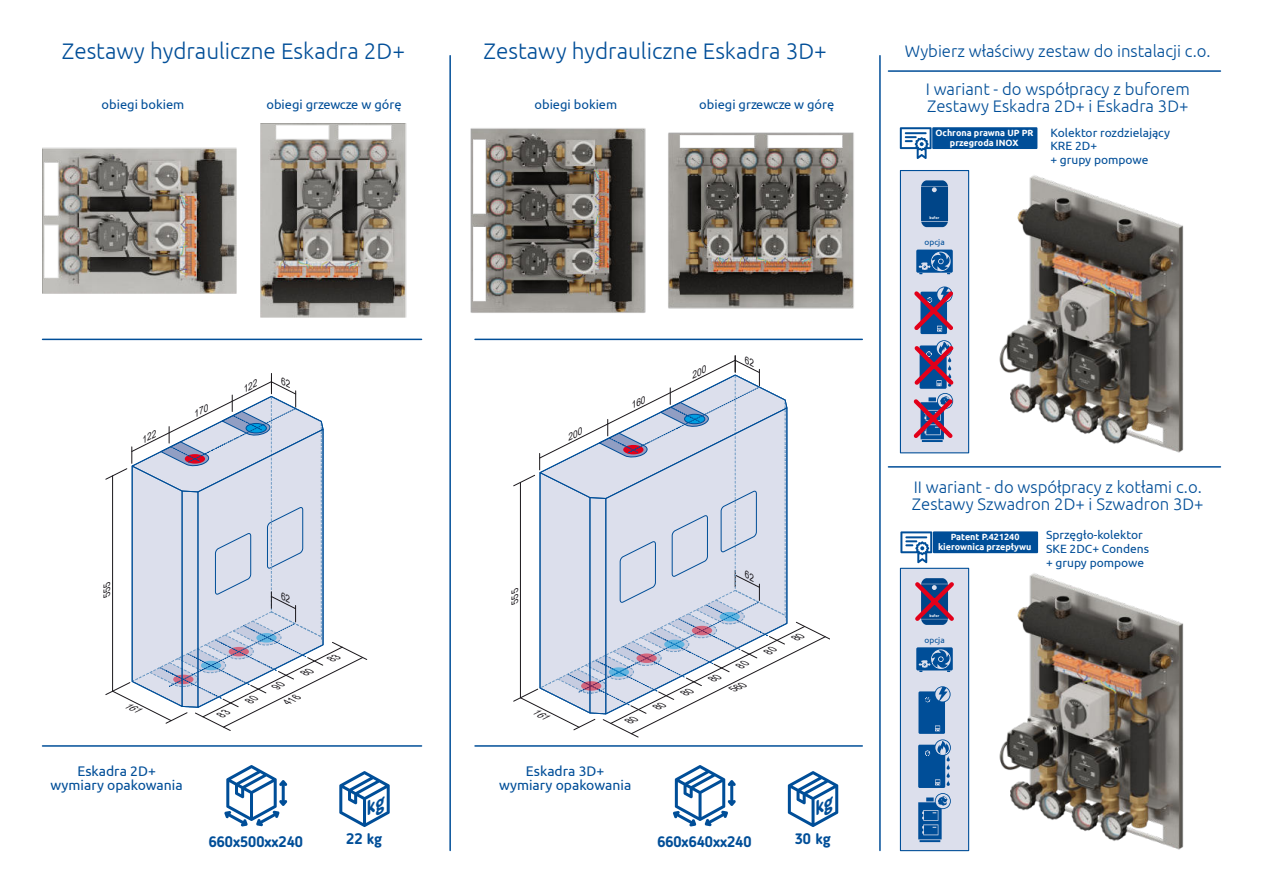
<style>
.page{position:relative;width:1263px;height:893px;background:#fff}
.page>*{position:absolute;margin:0;border:0;box-sizing:border-box;transform-origin:0 0}
.t1{font:300 22.5px "Ubuntu";color:#004e98}
.t2{font:300 16.65px/17.2px "Ubuntu";color:#004e98}
.t3{font:700 15px "Blogger Sans";color:#004e98}
.t4{font:13.95px/14px "Ubuntu";color:#004e98;text-align:center}
.t5{font:12.9px "Ubuntu";color:#004e98}
.t6{font:12px/14px "Ubuntu";color:#004e98}
.t7{font:italic 9.3px "Arial";color:#1a171b}
.t8{font:700 9px "Ubuntu";color:#fff}
.t9{font:8.25px "Ubuntu";color:#004e98}
.t10{font:700 3.6px "Ubuntu";color:#fff}
</style>
<div class="page">
<img style="left:43px;top:147px;width:193px;height:146px">
<img style="left:470px;top:128px;width:176px;height:185px">
<img style="left:668px;top:133px;width:186px;height:175px">
<img style="left:261px;top:123px;width:146px;height:194px">
<svg style="left:224px;top:765px;width:63px;height:62px"></svg>
<svg style="left:673px;top:765px;width:63px;height:62px"></svg>
<hr style="left:43px;top:339px;width:379px;height:1px;background:#004e98">
<hr style="left:43px;top:745px;width:379px;height:2px;background:#004e98">
<hr style="left:475px;top:339px;width:387px;height:1px;background:#004e98">
<hr style="left:475px;top:745px;width:387px;height:2px;background:#004e98">
<hr style="left:449px;top:56px;width:2px;height:794px;background:#004e98">
<hr style="left:879px;top:56px;width:2px;height:794px;background:#004e98">
<div style="left:900px;top:170px;width:69px;height:283px;background:#dcdfec;border:1px solid #004e98"></div>
<svg style="left:914px;top:286px;width:39px;height:48px"></svg>
<svg style="left:913px;top:340px;width:41px;height:102px"></svg>
<svg style="left:921px;top:180px;width:27px;height:47px"></svg>
<svg style="left:916px;top:250px;width:37px;height:24px"></svg>
<svg style="left:900px;top:127px;width:31px;height:32px"></svg>
<div style="left:932px;top:127px;width:105px;height:22px;background:#004e98"></div>
<hr style="left:888px;top:70px;width:332px;height:2px;background:#004e98">
<hr style="left:888px;top:466px;width:332px;height:2px;background:#004e98">
<div style="left:900px;top:568px;width:69px;height:283px;background:#dcdfec;border:1px solid #004e98"></div>
<svg style="left:918px;top:686px;width:33px;height:156px"></svg>
<svg style="left:915px;top:578px;width:39px;height:47px"></svg>
<svg style="left:916px;top:647px;width:37px;height:25px"></svg>
<svg style="left:900px;top:531px;width:32px;height:32px"></svg>
<div style="left:933px;top:531px;width:105px;height:22px;background:#004e98"></div>
<img style="left:999px;top:573px;width:185px;height:277px">
<img style="left:999px;top:175px;width:185px;height:278px">
<svg style="left:513px;top:355px;width:316px;height:383px"></svg>
<svg style="left:105px;top:373px;width:262px;height:358px"></svg>
<svg style="left:339px;top:771px;width:51px;height:56px"></svg>
<svg style="left:788px;top:771px;width:50px;height:56px"></svg>
<h1 class="t1" style="left:62px;top:41px;width:345px">Zestawy hydrauliczne Eskadra 2D+</h1>
<h1 class="t1" style="left:483px;top:41px;width:345px">Zestawy hydrauliczne Eskadra 3D+</h1>
<p class="t5" style="left:102px;top:99px;width:84px">obiegi bokiem</p>
<p class="t5" style="left:266px;top:99px;width:137px">obiegi grzewcze w górę</p>
<p class="t5" style="left:534px;top:99px;width:84px">obiegi bokiem</p>
<p class="t5" style="left:699px;top:99px;width:137px">obiegi grzewcze w górę</p>
<p class="t2" style="left:905px;top:44px;width:307px">Wybierz właściwy zestaw do instalacji c.o.</p>
<p class="t2" style="left:926px;top:81px;width:266px">I wariant - do współpracy z buforem<br>Zestawy Eskadra 2D+ i Eskadra 3D+</p>
<p class="t8" style="left:935px;top:129px;width:100px">Ochrona prawna UP PR</p>
<p class="t8" style="left:950px;top:139px;width:70px">przegroda INOX</p>
<p class="t6" style="left:1050px;top:126px;width:121px">Kolektor rozdzielający<br>KRE 2D+<br>+ grupy pompowe</p>
<p class="t10" style="left:929px;top:216px;width:11px">bufor</p>
<p class="t9" style="left:925px;top:239px;width:22px">opcja</p>
<p class="t7" style="left:103px;top:596px;width:21px;rotate:-90deg">555</p>
<p class="t7" style="left:511px;top:603px;width:21px;rotate:-90deg">555</p>
<p class="t4" style="left:51px;top:765px;width:134px">Eskadra 2D+ wymiary opakowania</p>
<p class="t4" style="left:499px;top:765px;width:134px">Eskadra 3D+ wymiary opakowania</p>
<p class="t3" style="left:209px;top:836px;width:96px">660x500xx240</p>
<p class="t3" style="left:346px;top:832px;width:37px">22 kg</p>
<p class="t3" style="left:657px;top:836px;width:96px">660x640xx240</p>
<p class="t3" style="left:795px;top:832px;width:37px">30 kg</p>
<p class="t2" style="left:912px;top:479px;width:293px">II wariant - do współpracy z kotłami c.o.<br>Zestawy Szwadron 2D+ i Szwadron 3D+</p>
<p class="t8" style="left:951px;top:533px;width:70px">Patent P.421240</p>
<p class="t8" style="left:938px;top:543px;width:95px">kierownica przepływu</p>
<p class="t6" style="left:1046px;top:529px;width:105px">Sprzęgło-kolektor<br>SKE 2DC+ Condens + grupy pompowe</p>
<p class="t10" style="left:929px;top:614px;width:11px">bufor</p>
<p class="t9" style="left:925px;top:637px;width:22px">opcja</p>
</div>
